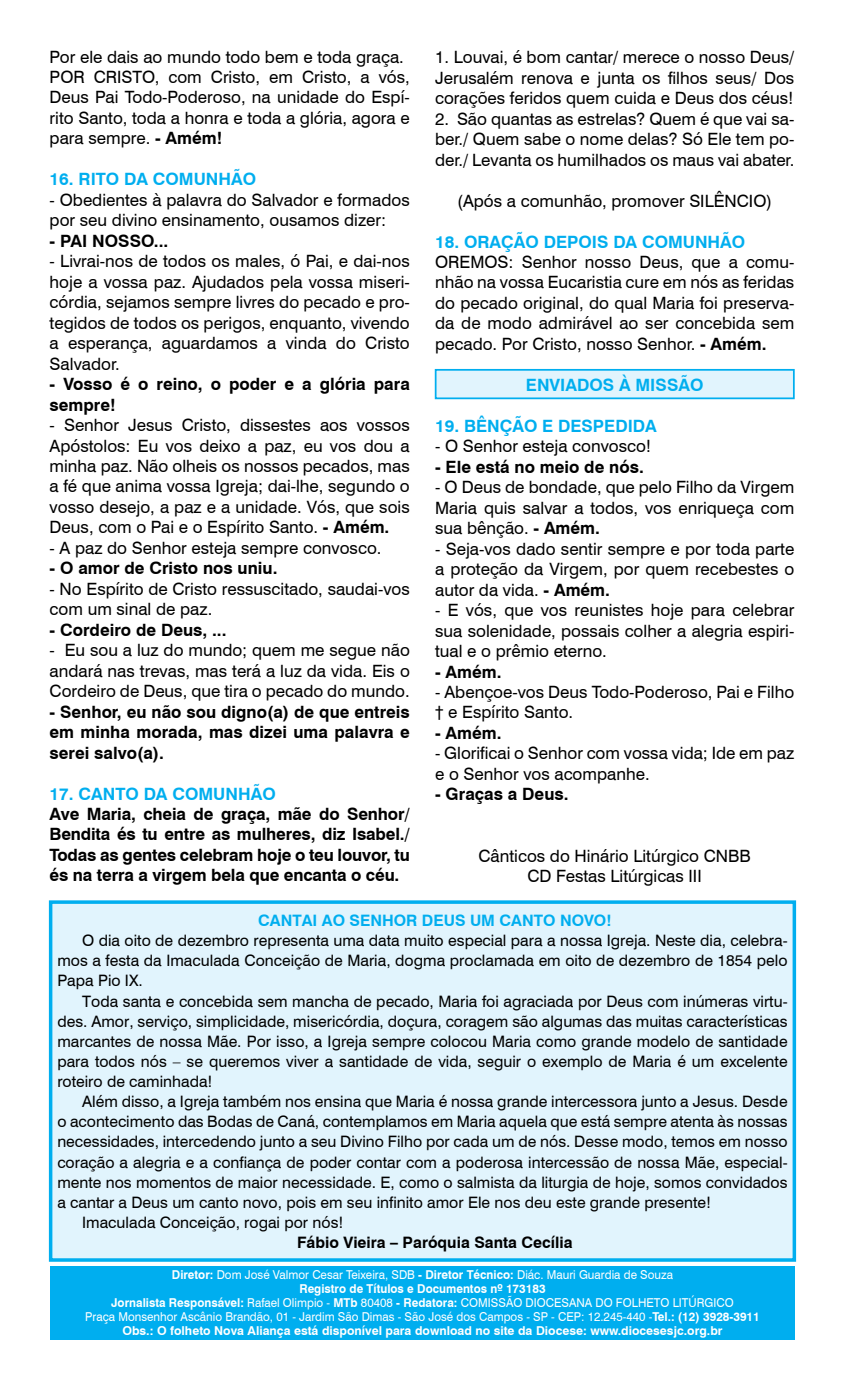
<style>
.page{position:relative;width:844px;height:1389px;background:#fff}
.page>*{position:absolute;margin:0;border:0;box-sizing:border-box;transform-origin:0 0}
.t1{font:16.97px/20.5px "Swiss 721 BT";color:#000;text-align:justify}
.t2{font:700 16.97px/20.5px "Swiss 721 BT";color:#000;text-align:justify}
.t3{font:700 16.97px "Swiss 721 BT";color:#00aeef}
.t4{font:15.75px/20.1px "Swiss 721 BT";color:#000;text-align:justify}
.t5{font:700 15.75px "Swiss 721 BT";color:#000}
.t6{font:700 15.75px "Swiss 721 BT";color:#00aeef}
.t7{font:700 12.25px/14px "Swiss 721 BT";color:#fff;text-align:center;scale:.95 1}
.s1{font-weight:700}
.s2{font-weight:400}
</style>
<div class="page">
<div style="left:434px;top:369px;width:360px;height:30px;background:#e1f4fd;border:2px solid #00aeef"></div>
<div style="left:50px;top:1266px;width:744px;height:73px;background:#00aeef"></div>
<div style="left:51px;top:902px;width:743px;height:358px;background:#e1f4fd"></div>
<div style="left:49px;top:900px;width:746px;height:362px;border:4px solid #00aeef"></div>
<p class="t1" style="left:435px;top:46px;width:360px">1. Louvai, é bom cantar/ merece o nosso Deus/ Jerusalém renova e junta os filhos seus/ Dos corações feridos quem cuida e Deus dos céus!</p>
<p class="t1" style="left:435px;top:108px;width:360px">2. São quantas as estrelas? Quem é que vai sa&shy;ber./ Quem sabe o nome delas? Só Ele tem po&shy;der./ Levanta os humilhados os maus vai abater.</p>
<p class="t1" style="left:457px;top:190px;width:316px">(Após a comunhão, promover SILÊNCIO)</p>
<p class="t3" style="left:435px;top:230px;width:311px">18. ORAÇÃO DEPOIS DA COMUNHÃO</p>
<p class="t1" style="left:435px;top:251px;width:360px">OREMOS: Senhor nosso Deus, que a comu&shy;nhão na vossa Eucaristia cure em nós as feridas do pecado original, do qual Maria foi preserva&shy;da de modo admirável ao ser concebida sem pecado. Por Cristo, nosso Senhor. <span class="s1">- Amém.</span></p>
<p class="t3" style="left:525px;top:373px;width:179px">ENVIADOS À MISSÃO</p>
<p class="t3" style="left:435px;top:414px;width:223px">19. BÊNÇÃO E DESPEDIDA</p>
<p class="t1" style="left:435px;top:435px;width:218px">- O Senhor esteja convosco!</p>
<p class="t2" style="left:435px;top:456px;width:210px">- Ele está no meio de nós.</p>
<p class="t1" style="left:435px;top:476px;width:360px">- O Deus de bondade, que pelo Filho da Virgem Maria quis salvar a todos, vos enriqueça com sua bênção. <span class="s1">- Amém.</span></p>
<p class="t1" style="left:435px;top:538px;width:360px">- Seja-vos dado sentir sempre e por toda parte a proteção da Virgem, por quem recebestes o autor da vida. <span class="s1">- Amém.</span></p>
<p class="t1" style="left:435px;top:599px;width:360px">- E vós, que vos reunistes hoje para celebrar sua solenidade, possais colher a alegria espiri&shy;tual e o prêmio eterno.</p>
<p class="t2" style="left:435px;top:661px;width:68px">- Amém.</p>
<p class="t1" style="left:435px;top:681px;width:360px">- Abençoe-vos Deus Todo-Poderoso, Pai e Filho † e Espírito Santo.</p>
<p class="t2" style="left:435px;top:722px;width:68px">- Amém.</p>
<p class="t1" style="left:435px;top:742px;width:360px">- Glorificai o Senhor com vossa vida; Ide em paz e o Senhor vos acompanhe.</p>
<p class="t2" style="left:435px;top:783px;width:135px">- Graças a Deus.</p>
<p class="t1" style="left:50px;top:46px;width:361px;text-align:left">Por ele dais ao mundo todo bem e toda graça.<br>POR CRISTO, com Cristo, em Cristo, a vós, Deus Pai Todo-Poderoso, na unidade do Espí&shy;rito Santo, toda a honra e toda a glória, agora e para sempre. <span class="s1">- Amém!</span></p>
<p class="t3" style="left:50px;top:168px;width:208px">16. RITO DA COMUNHÃO</p>
<p class="t1" style="left:50px;top:189px;width:361px">- Obedientes à palavra do Salvador e formados por seu divino ensinamento, ousamos dizer:</p>
<p class="t2" style="left:50px;top:230px;width:120px">- PAI NOSSO...</p>
<p class="t1" style="left:50px;top:250px;width:361px">- Livrai-nos de todos os males, ó Pai, e dai-nos hoje a vossa paz. Ajudados pela vossa miseri&shy;córdia, sejamos sempre livres do pecado e pro&shy;tegidos de todos os perigos, enquanto, vivendo a esperança, aguardamos a vinda do Cristo Salvador.</p>
<p class="t2" style="left:50px;top:373px;width:361px">- Vosso é o reino, o poder e a glória para sempre!</p>
<p class="t1" style="left:50px;top:414px;width:361px">- Senhor Jesus Cristo, dissestes aos vossos Apóstolos: Eu vos deixo a paz, eu vos dou a minha paz. Não olheis os nossos pecados, mas a fé que anima vossa Igreja; dai-lhe, segundo o vosso desejo, a paz e a unidade. Vós, que sois Deus, com o Pai e o Espírito Santo. <span class="s1">- Amém.</span></p>
<p class="t1" style="left:50px;top:537px;width:333px">- A paz do Senhor esteja sempre convosco.</p>
<p class="t2" style="left:50px;top:558px;width:229px">- O amor de Cristo nos uniu.</p>
<p class="t1" style="left:50px;top:578px;width:361px">- No Espírito de Cristo ressuscitado, saudai-vos com um sinal de paz.</p>
<p class="t2" style="left:50px;top:619px;width:178px">- Cordeiro de Deus, ...</p>
<p class="t1" style="left:50px;top:639px;width:361px">- Eu sou a luz do mundo; quem me segue não andará nas trevas, mas terá a luz da vida. Eis o Cordeiro de Deus, que tira o pecado do mundo.</p>
<p class="t2" style="left:50px;top:701px;width:361px">- Senhor, eu não sou digno(a) de que entreis em minha morada, mas dizei uma palavra e serei salvo(a).</p>
<p class="t3" style="left:50px;top:782px;width:227px">17. CANTO DA COMUNHÃO</p>
<p class="t2" style="left:50px;top:803px;width:361px">Ave Maria, cheia de graça, mãe do Senhor/ Bendita és tu entre as mulheres, diz Isabel./ Todas as gentes celebram hoje o teu louvor, tu és na terra a virgem bela que encanta o céu.</p>
<p class="t1" style="left:478px;top:845px;width:273px;text-align:center">Cânticos do Hinário Litúrgico CNBB<br>CD Festas Litúrgicas III</p>
<p class="t6" style="left:258px;top:910px;width:355px">CANTAI AO SENHOR DEUS UM CANTO NOVO!</p>
<p class="t4" style="left:57px;top:930px;width:731px;text-indent:25px">O dia oito de dezembro representa uma data muito especial para a nossa Igreja. Neste dia, celebra&shy;mos a festa da Imaculada Conceição de Maria, dogma proclamada em oito de dezembro de 1854 pelo Papa Pio IX.</p>
<p class="t4" style="left:57px;top:990px;width:731px;text-indent:25px">Toda santa e concebida sem mancha de pecado, Maria foi agraciada por Deus com inúmeras virtu&shy;des. Amor, serviço, simplicidade, misericórdia, doçura, coragem são algumas das muitas características marcantes de nossa Mãe. Por isso, a Igreja sempre colocou Maria como grande modelo de santidade para todos nós – se queremos viver a santidade de vida, seguir o exemplo de Maria é um excelente roteiro de caminhada!</p>
<p class="t4" style="left:82px;top:1091px;width:706px">Além disso, a Igreja também nos ensina que Maria é nossa grande intercessora junto a Jesus. Desde</p>
<p class="t4" style="left:57px;top:1111px;width:731px">o acontecimento das Bodas de Caná, contemplamos em Maria aquela que está sempre atenta às nossas</p>
<p class="t4" style="left:57px;top:1131px;width:731px">necessidades, intercedendo junto a seu Divino Filho por cada um de nós. Desse modo, temos em nosso</p>
<p class="t4" style="left:57px;top:1151px;width:731px">coração a alegria e a confiança de poder contar com a poderosa intercessão de nossa Mãe, especial-</p>
<p class="t4" style="left:57px;top:1171px;width:731px">mente nos momentos de maior necessidade. E, como o salmista da liturgia de hoje, somos convidados</p>
<p class="t4" style="left:57px;top:1192px;width:655px">a cantar a Deus um canto novo, pois em seu infinito amor Ele nos deu este grande presente!</p>
<p class="t4" style="left:82px;top:1212px;width:263px">Imaculada Conceição, rogai por nós!</p>
<p class="t5" style="left:297px;top:1232px;width:277px">Fábio Vieira – Paróquia Santa Cecília</p>
<p class="t7" style="left:85px;top:1268px;width:711px">Diretor: <span class="s2">Dom José Valmor Cesar Teixeira, SDB</span> - Diretor Técnico: <span class="s2">Diác. Mauri Guardia de Souza<br></span>Registro de Títulos e Documentos nº 173183<br>Jornalista Responsável: <span class="s2">Rafael Olimpio -</span> MTb <span class="s2">80408</span> - Redatora: <span class="s2">COMISSÃO DIOCESANA DO FOLHETO LITÚRGICO<br>Praça Monsenhor Ascânio Brandão, 01 - Jardim São Dimas - São José dos Campos - SP - CEP: 12.245-440 -</span>Tel.: (12) 3928-3911<br>Obs.: O folheto Nova Aliança está disponível para download no site da Diocese: www.diocesesjc.org.br</p>
</div>
